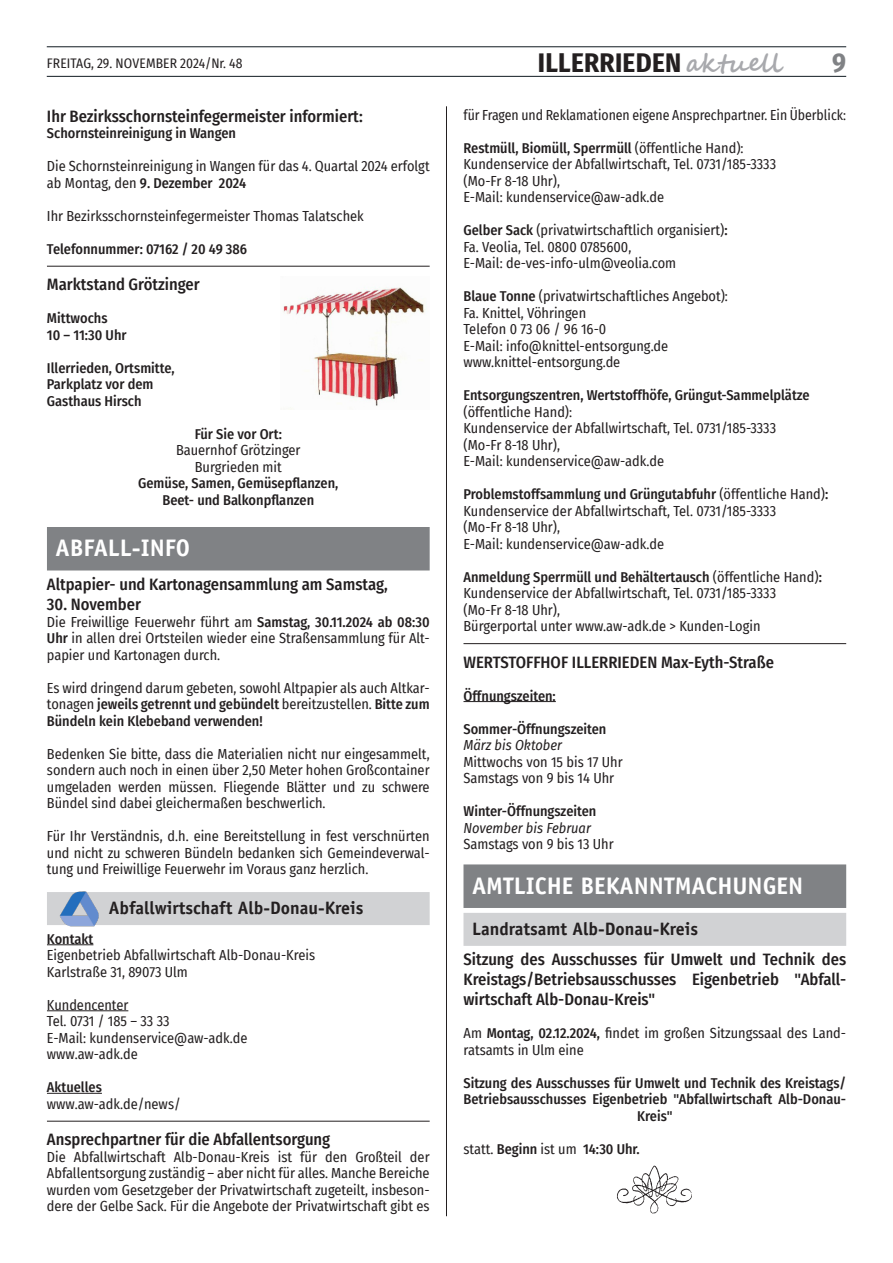
<style>
.page{position:relative;width:893px;height:1263px;background:#fff}
.page>*{position:absolute;margin:0;border:0;box-sizing:border-box;transform-origin:0 0}
.t1{font:700 27px "Fira Sans Condensed";letter-spacing:.01em;color:#231f20}
.t2{font:700 27px "Fira Sans Condensed";color:#808285}
.t3{font:700 24px "Officina Sans";color:#fff}
.t4{font:700 18px "Officina Sans";color:#231f20}
.t5{font:500 16.5px/19.8px "Fira Sans Condensed";color:#231f20;text-align:justify}
.t6{font:14.25px/16.5px "Fira Sans Condensed";color:#231f20}
.t7{font:500 14.25px/16.5px "Fira Sans Condensed";color:#231f20;text-align:center}
.t8{font:14.25px "Fira Sans Condensed";color:#231f20;scale:.96 1}
.t9{font:italic 14.25px "Fira Sans Condensed";color:#231f20}
.t10{font:13.5px "Fira Sans Condensed";letter-spacing:.01em;color:#231f20}
.s1{font-family:"Segoe Script";font-size:25.5px;color:#a8a9ad}
.s2{font-weight:500}
.s3{font-weight:400}
</style>
<div class="page">
<hr style="left:446px;top:106px;width:1px;height:1110px;background:#231f20">
<hr style="left:47px;top:76px;width:799px;height:1px;background:#101a21">
<hr style="left:47px;top:47px;width:799px;height:1px;background:#101a21">
<hr style="left:463px;top:643px;width:383px;height:1px;background:#231f20">
<hr style="left:463px;top:701px;width:93px;height:1px;background:#231f20">
<div style="left:463px;top:865px;width:383px;height:43px;background:#808285"></div>
<div style="left:463px;top:913px;width:383px;height:33px;background:#d1d2d4"></div>
<hr style="left:47px;top:266px;width:383px;height:1px;background:#231f20">
<hr style="left:47px;top:944px;width:46px;height:1px;background:#231f20">
<hr style="left:47px;top:1010px;width:81px;height:1px;background:#231f20">
<hr style="left:47px;top:1093px;width:55px;height:1px;background:#231f20">
<hr style="left:47px;top:1121px;width:383px;height:1px;background:#231f20">
<img style="left:283px;top:287px;width:143px;height:122px">
<div style="left:47px;top:527px;width:383px;height:43px;background:#808285"></div>
<div style="left:47px;top:892px;width:383px;height:33px;background:#d1d2d4"></div>
<img style="left:60px;top:891px;width:39px;height:36px">
<img style="left:617px;top:1165px;width:75px;height:48px">
<p class="t10" style="left:47px;top:53px;width:197px">FREITAG, 29. NOVEMBER 2024/Nr. 48</p>
<h1 class="t1" style="left:538px;top:40px;width:245px">ILLERRIEDEN <span class="s1">aktuell</span></h1>
<h1 class="t2" style="left:832px;top:40px;width:15px">9</h1>
<p class="t8" style="left:463px;top:104px;width:400px">für Fragen und Reklamationen eigene Ansprechpartner. Ein Überblick:</p>
<p class="t6" style="left:463px;top:139px;width:314px"><span class="s2">Restmüll, Biomüll, Sperrmüll</span> (öffentliche Hand):<br>Kundenservice der Abfallwirtschaft, Tel. 0731/185-3333 (Mo-Fr 8-18 Uhr),<br>E-Mail: kundenservice@aw-adk.de</p>
<p class="t6" style="left:463px;top:222px;width:266px"><span class="s2">Gelber Sack</span> (privatwirtschaftlich organisiert)<span class="s2">:<br></span>Fa. Veolia, Tel. 0800 0785600,<br>E-Mail: de-ves-info-ulm@veolia.com</p>
<p class="t6" style="left:463px;top:288px;width:266px"><span class="s2">Blaue Tonne</span> (privatwirtschaftliches Angebot):<br>Fa. Knittel, Vöhringen<br>Telefon 0 73 06 / 96 16-0<br>E-Mail: info@knittel-entsorgung.de www.knittel-entsorgung.de</p>
<p class="t7" style="left:463px;top:386px;width:348px">Entsorgungszentren, Wertstoffhöfe, Grüngut-Sammelplätze</p>
<p class="t6" style="left:463px;top:403px;width:314px">(öffentliche Hand):<br>Kundenservice der Abfallwirtschaft, Tel. 0731/185-3333 (Mo-Fr 8-18 Uhr),<br>E-Mail: kundenservice@aw-adk.de</p>
<p class="t6" style="left:463px;top:486px;width:366px"><span class="s2">Problemstoffsammlung und Grüngutabfuhr</span> (öffentliche Hand)<span class="s2">:<br></span>Kundenservice der Abfallwirtschaft, Tel. 0731/185-3333<br>(Mo-Fr 8-18 Uhr),<br>E-Mail: kundenservice@aw-adk.de</p>
<p class="t6" style="left:463px;top:568px;width:360px"><span class="s2">Anmeldung Sperrmüll und Behältertausch</span> (öffentliche Hand)<span class="s2">:<br></span>Kundenservice der Abfallwirtschaft, Tel. 0731/185-3333<br>(Mo-Fr 8-18 Uhr),<br>Bürgerportal unter www.aw-adk.de &gt; Kunden-Login</p>
<p class="t5" style="left:463px;top:651px;width:312px">WERTSTOFFHOF ILLERRIEDEN Max-Eyth-Straße</p>
<p class="t7" style="left:463px;top:687px;width:94px">Öffnungszeiten:</p>
<p class="t7" style="left:463px;top:720px;width:144px">Sommer-Öffnungszeiten</p>
<p class="t9" style="left:463px;top:734px;width:100px">März bis Oktober</p>
<p class="t6" style="left:463px;top:753px;width:161px">Mittwochs von 15 bis 17 Uhr<br>Samstags von 9 bis 14 Uhr</p>
<p class="t7" style="left:463px;top:802px;width:134px">Winter-Öffnungszeiten</p>
<p class="t9" style="left:463px;top:817px;width:129px">November bis Februar</p>
<p class="t6" style="left:463px;top:835px;width:152px">Samstags von 9 bis 13 Uhr</p>
<h2 class="t3" style="left:472px;top:870px;width:333px">AMTLICHE BEKANNTMACHUNGEN</h2>
<p class="t4" style="left:472px;top:917px;width:227px">Landratsamt Alb-Donau-Kreis</p>
<p class="t5" style="left:463px;top:949px;width:384px">Sitzung des Ausschusses für Umwelt und Technik des Kreistags/Betriebsausschusses Eigenbetrieb "Abfall&shy;wirtschaft Alb-Donau-Kreis"</p>
<p class="t6" style="left:463px;top:1024px;width:384px">Am <span class="s2">Montag, 02.12.2024,</span> findet im großen Sitzungssaal des Land&shy;ratsamts in Ulm eine</p>
<p class="t7" style="left:463px;top:1074px;width:384px">Sitzung des Ausschusses für Umwelt und Technik des Kreistags/<br>Betriebsausschusses Eigenbetrieb "Abfallwirtschaft Alb-Donau-<br>Kreis"</p>
<p class="t7" style="left:463px;top:1140px;width:178px"><span class="s3">statt.</span> Beginn <span class="s3">ist um</span> 14:30 Uhr.</p>
<p class="t5" style="left:47px;top:105px;width:317px">Ihr Bezirksschornsteinfegermeister informiert:</p>
<p class="t7" style="left:47px;top:124px;width:191px">Schornsteinreinigung in Wangen</p>
<p class="t6" style="left:47px;top:158px;width:384px">Die Schornsteinreinigung in Wangen für das 4. Quartal 2024 erfolgt ab Montag, den <span class="s2">9. Dezember 2024</span></p>
<p class="t6" style="left:47px;top:207px;width:318px">Ihr Bezirksschornsteinfegermeister Thomas Talatschek</p>
<p class="t7" style="left:47px;top:240px;width:202px">Telefonnummer: 07162 / 20 49 386</p>
<p class="t5" style="left:47px;top:274px;width:154px">Marktstand Grötzinger</p>
<p class="t7" style="left:47px;top:309px;width:81px;text-align:left">Mittwochs<br>10 – 11:30 Uhr</p>
<p class="t7" style="left:47px;top:359px;width:129px;text-align:left">Illerrieden, Ortsmitte,<br>Parkplatz vor dem<br>Gasthaus Hirsch</p>
<p class="t7" style="left:195px;top:425px;width:89px">Für Sie vor Ort:</p>
<p class="t6" style="left:176px;top:441px;width:126px;text-align:center">Bauernhof Grötzinger<br>Burgrieden mit</p>
<p class="t7" style="left:138px;top:474px;width:202px;line-height:17.1px">Gemüse, Samen, Gemüsepflanzen,<br>Beet- und Balkonpflanzen</p>
<h2 class="t3" style="left:55px;top:533px;width:136px">ABFALL-INFO</h2>
<p class="t5" style="left:47px;top:574px;width:342px">Altpapier- und Kartonagensammlung am Samstag,</p>
<p class="t5" style="left:47px;top:594px;width:95px">30. November</p>
<p class="t6" style="left:47px;top:613px;width:384px;text-align:justify">Die Freiwillige Feuerwehr führt am <span class="s2">Samstag, 30.11.2024 ab 08:30<br>Uhr</span> in allen drei Ortsteilen wieder eine Straßensammlung für Alt&shy;papier und Kartonagen durch.</p>
<p class="t6" style="left:47px;top:679px;width:384px;text-align:justify">Es wird dringend darum gebeten, sowohl Altpapier als auch Altkar&shy;tonagen <span class="s2">jeweils getrennt und gebündelt</span> bereitzustellen. <span class="s2">Bitte zum Bündeln kein Klebeband verwenden!</span></p>
<p class="t6" style="left:47px;top:745px;width:384px;text-align:justify">Bedenken Sie bitte, dass die Materialien nicht nur eingesammelt, sondern auch noch in einen über 2,50 Meter hohen Großcontainer umgeladen werden müssen. Fliegende Blätter und zu schwere Bündel sind dabei gleichermaßen beschwerlich.</p>
<p class="t6" style="left:47px;top:827px;width:384px;text-align:justify">Für Ihr Verständnis, d.h. eine Bereitstellung in fest verschnürten und nicht zu schweren Bündeln bedanken sich Gemeindeverwal&shy;tung und Freiwillige Feuerwehr im Voraus ganz herzlich.</p>
<p class="t4" style="left:109px;top:896px;width:256px">Abfallwirtschaft Alb-Donau-Kreis</p>
<p class="t7" style="left:47px;top:930px;width:48px">Kontakt</p>
<p class="t6" style="left:47px;top:947px;width:270px">Eigenbetrieb Abfallwirtschaft Alb-Donau-Kreis<br>Karlstraße 31, 89073 Ulm</p>
<p class="t6" style="left:47px;top:996px;width:202px">Kundencenter<br>Tel. 0731 / 185 – 33 33<br>E-Mail: kundenservice@aw-adk.de www.aw-adk.de</p>
<p class="t7" style="left:47px;top:1078px;width:56px">Aktuelles</p>
<p class="t6" style="left:47px;top:1095px;width:135px">www.aw-adk.de/news/</p>
<p class="t5" style="left:47px;top:1128px;width:285px">Ansprechpartner für die Abfallentsorgung</p>
<p class="t6" style="left:47px;top:1148px;width:384px;text-align:justify">Die Abfallwirtschaft Alb-Donau-Kreis ist für den Großteil der Abfallentsorgung zuständig – aber nicht für alles. Manche Bereiche wurden vom Gesetzgeber der Privatwirtschaft zugeteilt, insbeson&shy;dere der Gelbe Sack. Für die Angebote der Privatwirtschaft gibt es</p>
</div>
